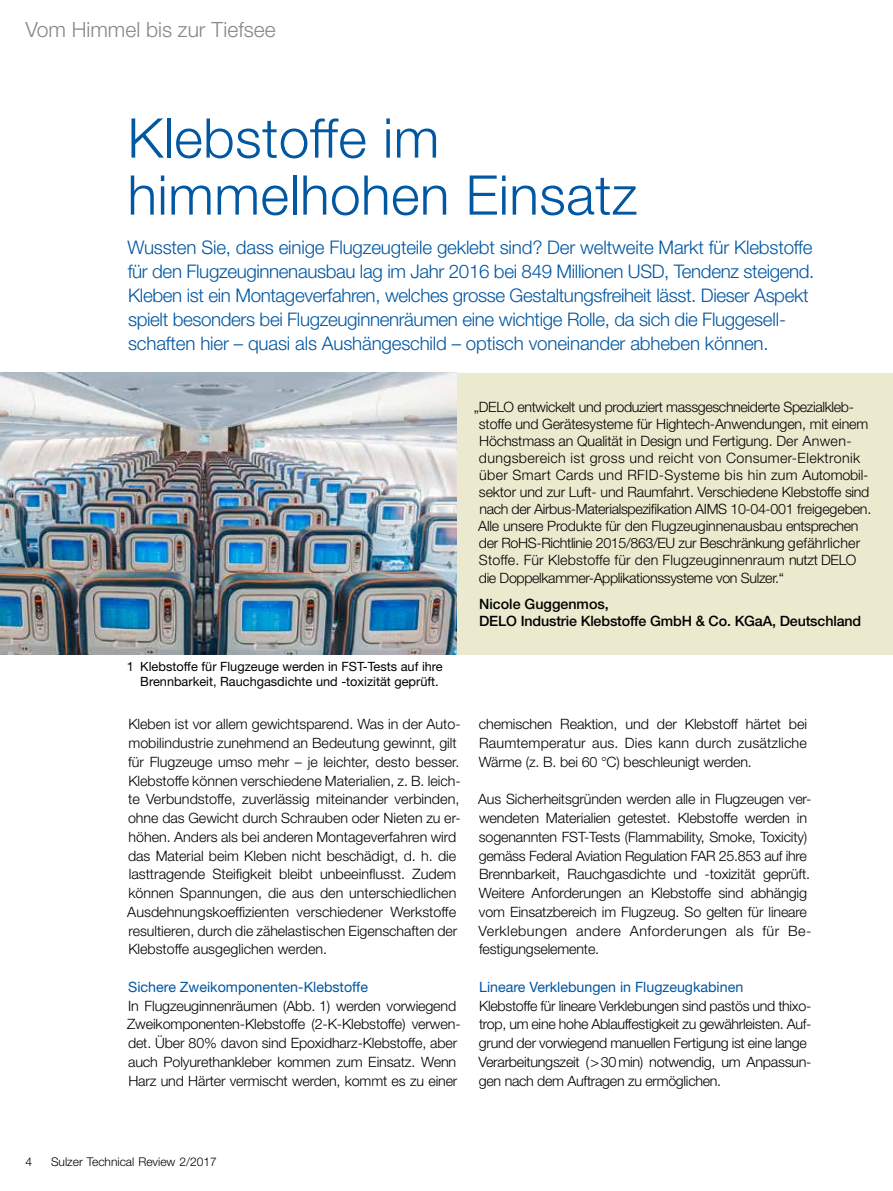
<style>
.page{position:relative;width:893px;height:1191px;background:#fff}
.page>*{position:absolute;margin:0;border:0;box-sizing:border-box;transform-origin:0 0}
.t1{font:300 54.75px/57px "Helvetica Neue LT Std";letter-spacing:.01em;color:#0057a2}
.t2{font:300 21px "Helvetica Neue LT Std";color:#868786}
.t3{font:300 18.75px/24px "Helvetica Neue LT Std";letter-spacing:-.02em;color:#0057a2}
.t4{font:300 14.25px/18.8px "Helvetica Neue LT Std";letter-spacing:-.01em;color:#000}
.t5{font:14.25px "Helvetica Neue LT Std";color:#0057a2}
.t6{font:500 14.25px/17.1px "Helvetica Neue LT Std";letter-spacing:-.01em;color:#000}
.t7{font:12.75px/15px "Helvetica Neue LT Std";color:#000}
.t8{font:300 12px "Helvetica Neue LT Std";color:#000}
</style>
<div class="page">
<img style="left:0;top:373px;width:457px;height:281px">
<div style="left:457px;top:373px;width:436px;height:281px;background:#ebeacf"></div>
<h2 class="t2" style="left:26px;top:17px;width:252px">Vom Himmel bis zur Tiefsee</h2>
<h1 class="t1" style="left:128px;top:108px;width:511px">Klebstoffe im himmelhohen Einsatz</h1>
<p class="t3" style="left:128px;top:234px;width:688px">Wussten Sie, dass einige Flugzeugteile geklebt sind? Der weltweite Markt für Klebstoffe für den Flugzeuginnenausbau lag im Jahr 2016 bei 849 Millionen USD, Tendenz steigend.<br>Kleben ist ein Montageverfahren, welches grosse Gestaltungsfreiheit lässt. Dieser Aspekt spielt besonders bei Flugzeuginnenräumen eine wichtige Rolle, da sich die Fluggesell&shy;schaften hier – quasi als Aushängeschild – optisch voneinander abheben können.</p>
<p class="t7" style="left:140px;top:658px;width:304px;text-indent:-14px">1 Klebstoffe für Flugzeuge werden in FST-Tests auf ihre<br>Brennbarkeit, Rauchgasdichte und -toxizität geprüft.</p>
<p class="t4" style="left:127px;top:714px;width:335px">Kleben ist vor allem gewichtsparend. Was in der Auto&shy;mobilindustrie zunehmend an Bedeutung gewinnt, gilt für Flugzeuge umso mehr – je leichter, desto besser.<br>Klebstoffe können verschiedene Materialien, z. B. leich&shy;te Verbundstoffe, zuverlässig miteinander verbinden, ohne das Gewicht durch Schrauben oder Nieten zu er&shy;höhen. Anders als bei anderen Montageverfahren wird das Material beim Kleben nicht beschädigt, d. h. die lasttragende Steifigkeit bleibt unbeeinflusst. Zudem können Spannungen, die aus den unterschiedlichen Ausdehnungskoeffizienten verschiedener Werkstoffe resultieren, durch die zähelastischen Eigenschaften der Klebstoffe ausgeglichen werden.</p>
<p class="t5" style="left:128px;top:978px;width:241px">Sichere Zweikomponenten-Klebstoffe</p>
<p class="t4" style="left:127px;top:996px;width:335px">In Flugzeuginnenräumen (Abb. 1) werden vorwiegend Zweikomponenten-Klebstoffe (2-K-Klebstoffe) verwen&shy;det. Über 80% davon sind Epoxidharz-Klebstoffe, aber auch Polyurethankleber kommen zum Einsatz. Wenn Harz und Härter vermischt werden, kommt es zu einer</p>
<p class="t4" style="left:474px;top:397px;width:399px;line-height:17.1px">„DELO entwickelt und produziert massgeschneiderte Spezialkleb&shy;stoffe und Gerätesysteme für Hightech-Anwendungen, mit einem Höchstmass an Qualität in Design und Fertigung. Der Anwen&shy;dungsbereich ist gross und reicht von Consumer-Elektronik über Smart Cards und RFID-Systeme bis hin zum Automobil&shy;sektor und zur Luft- und Raumfahrt. Verschiedene Klebstoffe sind nach der Airbus-Materialspezifikation AIMS 10-04-001 freigegeben.<br>Alle unsere Produkte für den Flugzeuginnenausbau entsprechen der RoHS-Richtlinie 2015/863/EU zur Beschränkung gefährlicher Stoffe. Für Klebstoffe für den Flugzeuginnenraum nutzt DELO die Doppelkammer-Applikationssysteme von Sulzer.“</p>
<p class="t6" style="left:479px;top:595px;width:384px">Nicole Guggenmos,<br>DELO Industrie Klebstoffe GmbH &amp; Co. KGaA, Deutschland</p>
<p class="t4" style="left:479px;top:714px;width:330px;text-align:justify">chemischen Reaktion, und der Klebstoff härtet bei Raumtemperatur aus. Dies kann durch zusätzliche Wärme (z. B. bei 60 °C) beschleunigt werden.</p>
<p class="t4" style="left:478px;top:789px;width:335px">Aus Sicherheitsgründen werden alle in Flugzeugen ver&shy;wendeten Materialien getestet. Klebstoffe werden in sogenannten FST-Tests (Flammability, Smoke, Toxicity) gemäss Federal Aviation Regulation FAR 25.853 auf ihre Brennbarkeit, Rauchgasdichte und -toxizität geprüft.<br>Weitere Anforderungen an Klebstoffe sind abhängig vom Einsatzbereich im Flugzeug. So gelten für lineare Verklebungen andere Anforderungen als für Be&shy;festigungselemente.</p>
<p class="t5" style="left:479px;top:978px;width:266px">Lineare Verklebungen in Flugzeugkabinen</p>
<p class="t4" style="left:479px;top:996px;width:334px">Klebstoffe für lineare Verklebungen sind pastös und thixo&shy;trop, um eine hohe Ablauffestigkeit zu gewährleisten. Auf&shy;grund der vorwiegend manuellen Fertigung ist eine lange Verarbeitungszeit (&gt;30min) notwendig, um Anpassun&shy;gen nach dem Auftragen zu ermöglichen.</p>
<p class="t8" style="left:26px;top:1153px;width:8px">4</p>
<p class="t8" style="left:51px;top:1153px;width:167px">Sulzer Technical Review 2/2017</p>
</div>
